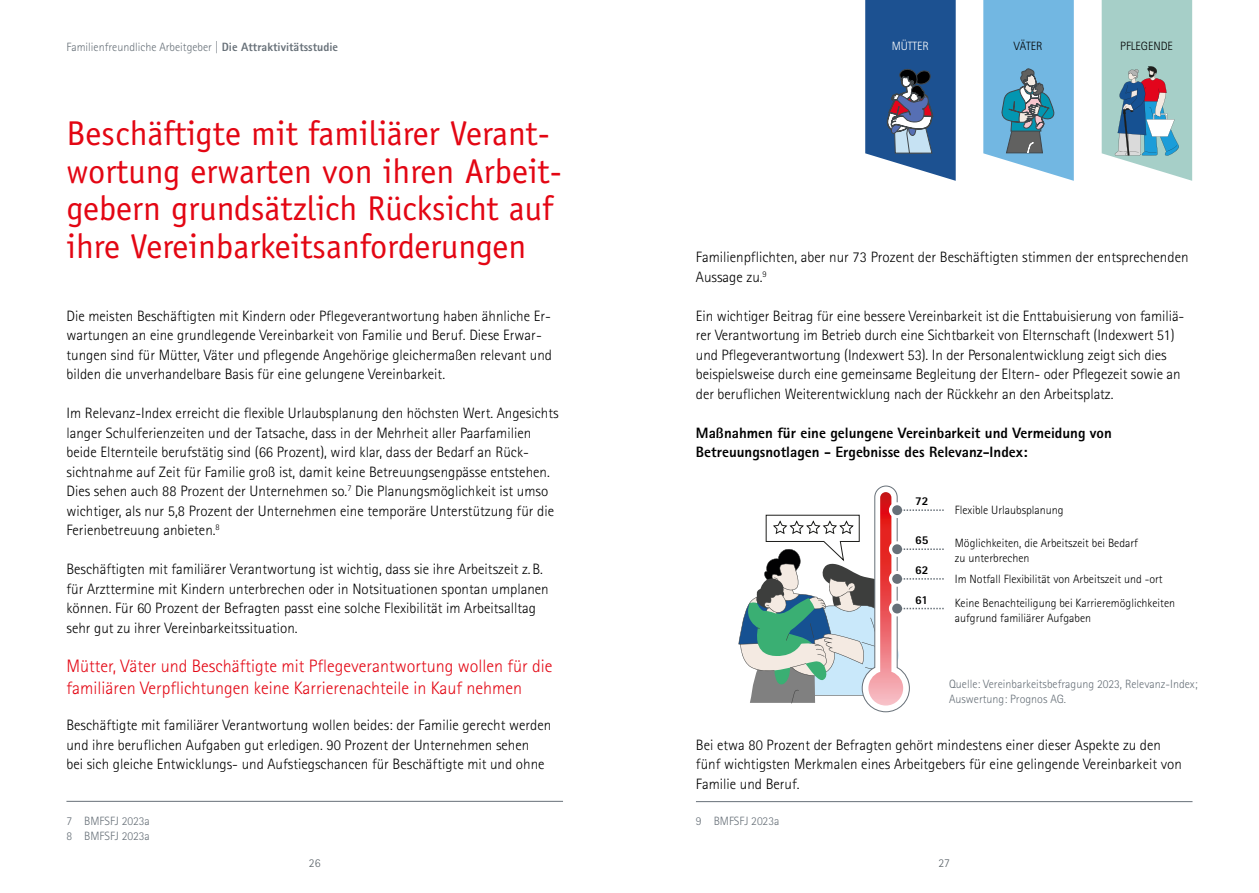
<style>
.page{position:relative;width:1259px;height:893px;background:#fff}
.page>*{position:absolute;margin:0;border:0;box-sizing:border-box;transform-origin:0 0}
.IHV_HL{font:34.5px/37.5px "Officina Sans Std";color:#e30613}
.H3_SL1{font:300 18px/22.5px "Rotis Sans Serif Std";color:#e30613}
.P_Fliesstext{font:300 15px/19.5px "Rotis Sans Serif Std";color:#000}
.P_Auszeichnungstext{font:800 15px/19.5px "Rotis Sans Serif Std";color:#000}
.P_Bildunterschriften-_Fußnoten-Tabellen{font:300 12px/15px "Rotis Sans Serif Std";color:#000}
.Bildnachweis{font:300 12px/15px "Rotis Sans Serif Std";color:#677078}
.P_Bildunterschriften-_Fußnoten-Tabellen-2{font:300 12px "Rotis Sans Serif Std";color:#677078}
.P_Bildunterschriften-_Fußnoten-Tabellen-3{font:800 12px "Rotis Sans Serif Std";color:#000}
.P_Bildunterschriften-_Fußnoten-Tabellen-4{font:300 12px "Rotis Sans Serif Std";color:#fff}
.t1{font:300 12px "Rotis Sans Serif Std";color:#596167}
.s1{font-weight:800}
</style>
<div class="page">
<svg style="left:738px;top:485px;width:205px;height:228px"></svg>
<svg style="left:865px;top:0;width:90px;height:181px;background:#40679a"></svg>
<svg style="left:1101px;top:0;width:91px;height:181px;background:#a1c1c4"></svg>
<svg style="left:983px;top:0;width:90px;height:181px;background:#78b3d4"></svg>
<hr style="left:696px;top:801px;width:496px;height:1px;background:#677078">
<hr style="left:66px;top:801px;width:497px;height:1px;background:#677078">
<p class="Bildnachweis" style="left:66px;top:39px;width:273px">Familienfreundliche Arbeitgeber | <span class="s1">Die Attraktivitätsstudie</span></p>
<p class="P_Bildunterschriften-_Fußnoten-Tabellen-4" style="left:891px;top:39px;width:39px">MÜTTER</p>
<p class="P_Bildunterschriften-_Fußnoten-Tabellen" style="left:1014px;top:39px;width:30px">VÄTER</p>
<p class="P_Bildunterschriften-_Fußnoten-Tabellen" style="left:1120px;top:39px;width:54px">PFLEGENDE</p>
<h1 class="IHV_HL" style="left:66px;top:115px;width:497px">Beschäftigte mit familiärer Verant&shy;wortung erwarten von ihren Arbeit&shy;gebern grundsätzlich Rücksicht auf ihre Vereinbarkeitsanforderungen</h1>
<p class="P_Fliesstext" style="left:66px;top:306px;width:487px">Die meisten Beschäftigten mit Kindern oder Pflegeverantwortung haben ähnliche Er&shy;wartungen an eine grundlegende Vereinbarkeit von Familie und Beruf. Diese Erwar&shy;tungen sind für Mütter, Väter und pflegende Angehörige gleichermaßen relevant und bilden die unverhandelbare Basis für eine gelungene Vereinbarkeit.</p>
<p class="P_Fliesstext" style="left:66px;top:404px;width:494px">Im Relevanz-Index erreicht die flexible Urlaubsplanung den höchsten Wert. Angesichts langer Schulferienzeiten und der Tatsache, dass in der Mehrheit aller Paarfamilien beide Elternteile berufstätig sind (66 Prozent), wird klar, dass der Bedarf an Rück&shy;sichtnahme auf Zeit für Familie groß ist, damit keine Betreuungsengpässe entstehen.<br>Dies sehen auch 88 Prozent der Unternehmen so.<sup>7</sup> Die Planungsmöglichkeit ist umso wichtiger, als nur 5,8 Prozent der Unternehmen eine temporäre Unterstützung für die Ferienbetreuung anbieten.<sup>8</sup></p>
<p class="P_Fliesstext" style="left:66px;top:560px;width:484px">Beschäftigten mit familiärer Verantwortung ist wichtig, dass sie ihre Arbeitszeit z.B. für Arzttermine mit Kindern unterbrechen oder in Notsituationen spontan umplanen können. Für 60 Prozent der Befragten passt eine solche Flexibilität im Arbeitsalltag sehr gut zu ihrer Vereinbarkeitssituation.</p>
<h3 class="H3_SL1" style="left:66px;top:654px;width:487px">Mütter, Väter und Beschäftigte mit Pflegeverantwortung wollen für die familiären Verpflichtungen keine Karrierenachteile in Kauf nehmen</h3>
<p class="P_Fliesstext" style="left:66px;top:716px;width:486px">Beschäftigte mit familiärer Verantwortung wollen beides: der Familie gerecht werden und ihre beruflichen Aufgaben gut erledigen. 90 Prozent der Unternehmen sehen<br>bei sich gleiche Entwicklungs- und Aufstiegschancen für Beschäftigte mit und ohne</p>
<p class="P_Bildunterschriften-_Fußnoten-Tabellen-2" style="left:66px;top:814px;width:85px">7 BMFSFJ 2023a</p>
<p class="P_Bildunterschriften-_Fußnoten-Tabellen-2" style="left:66px;top:829px;width:85px">8 BMFSFJ 2023a</p>
<p class="P_Fliesstext" style="left:696px;top:248px;width:494px">Familienpflichten, aber nur 73 Prozent der Beschäftigten stimmen der entsprechenden<br>Aussage zu.<sup>9</sup></p>
<p class="P_Fliesstext" style="left:696px;top:306px;width:490px">Ein wichtiger Beitrag für eine bessere Vereinbarkeit ist die Enttabuisierung von familiä&shy;rer Verantwortung im Betrieb durch eine Sichtbarkeit von Elternschaft (Indexwert 51) und Pflegeverantwortung (Indexwert 53). In der Personalentwicklung zeigt sich dies beispielsweise durch eine gemeinsame Begleitung der Eltern- oder Pflegezeit sowie an der beruflichen Weiterentwicklung nach der Rückkehr an den Arbeitsplatz.</p>
<p class="P_Auszeichnungstext" style="left:696px;top:423px;width:417px">Maßnahmen für eine gelungene Vereinbarkeit und Vermeidung von<br>Betreuungsnotlagen - Ergebnisse des Relevanz-Index:</p>
<p class="P_Bildunterschriften-_Fußnoten-Tabellen-3" style="left:915px;top:493px;width:15px">72</p>
<p class="P_Bildunterschriften-_Fußnoten-Tabellen-3" style="left:915px;top:532px;width:15px">65</p>
<p class="P_Bildunterschriften-_Fußnoten-Tabellen-3" style="left:915px;top:562px;width:15px">62</p>
<p class="P_Bildunterschriften-_Fußnoten-Tabellen-3" style="left:915px;top:593px;width:14px">61</p>
<p class="P_Bildunterschriften-_Fußnoten-Tabellen" style="left:955px;top:503px;width:110px">Flexible Urlaubsplanung</p>
<p class="P_Bildunterschriften-_Fußnoten-Tabellen" style="left:955px;top:536px;width:185px">Möglichkeiten, die Arbeitszeit bei Bedarf zu unterbrechen</p>
<p class="P_Bildunterschriften-_Fußnoten-Tabellen" style="left:955px;top:572px;width:209px">Im Notfall Flexibilität von Arbeitszeit und -ort</p>
<p class="P_Bildunterschriften-_Fußnoten-Tabellen" style="left:955px;top:595px;width:222px">Keine Benachteiligung bei Karrieremöglichkeiten aufgrund familiärer Aufgaben</p>
<p class="Bildnachweis" style="left:949px;top:677px;width:250px">Quelle: Vereinbarkeitsbefragung 2023, Relevanz-Index;<br>Auswertung: Prognos AG.</p>
<p class="P_Fliesstext" style="left:696px;top:735px;width:487px">Bei etwa 80 Prozent der Befragten gehört mindestens einer dieser Aspekte zu den fünf wichtigsten Merkmalen eines Arbeitgebers für eine gelingende Vereinbarkeit von<br>Familie und Beruf.</p>
<p class="P_Bildunterschriften-_Fußnoten-Tabellen-2" style="left:696px;top:814px;width:85px">9 BMFSFJ 2023a</p>
<p class="t1" style="left:309px;top:856px;width:13px">26</p>
<p class="t1" style="left:938px;top:856px;width:13px">27</p>
</div>
